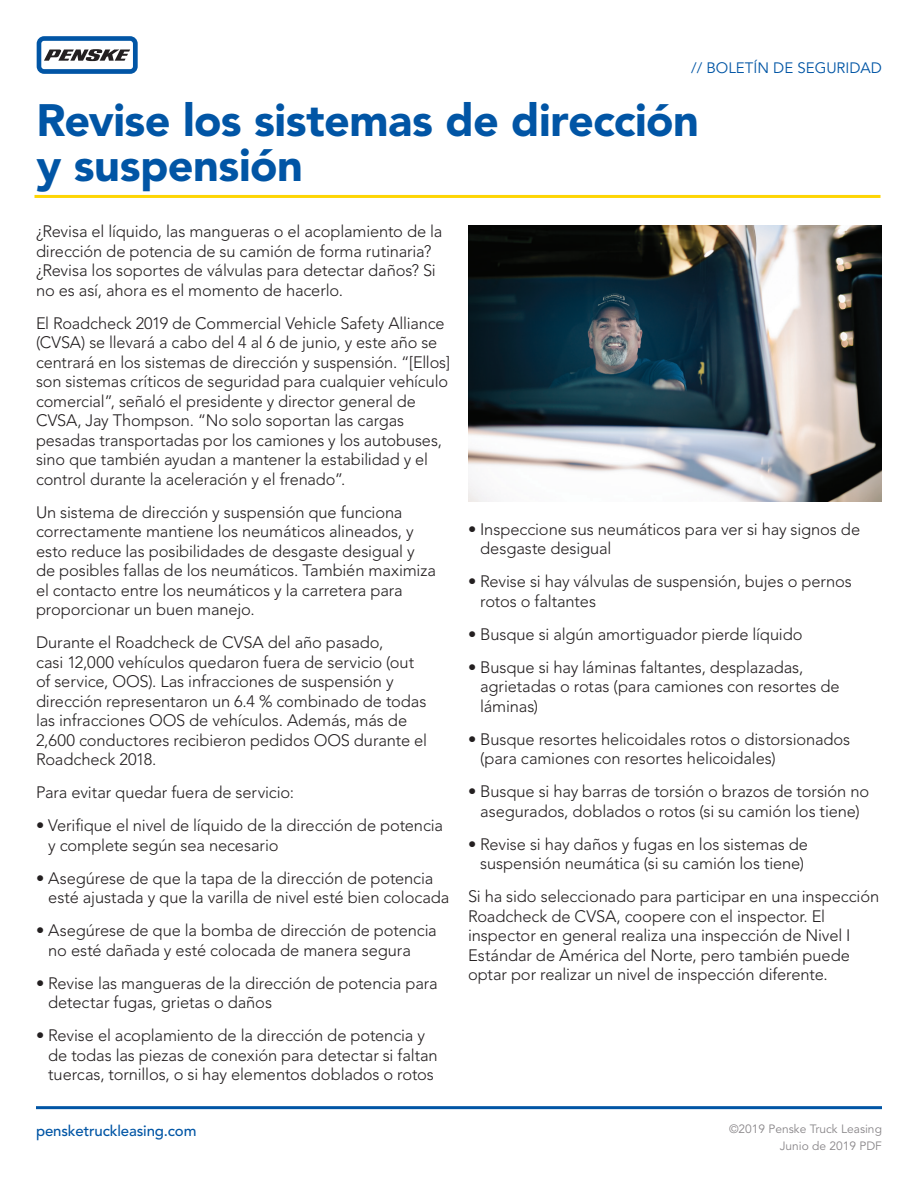
<style>
.page{position:relative;width:918px;height:1188px;background:#fff}
.page>*{position:absolute;margin:0;border:0;box-sizing:border-box;transform-origin:0 0}
.t1{font:900 45px/45px "Avenir LT Std";letter-spacing:-.01em;color:#0155a5}
.t2{font:300 16.5px/19.5px "Avenir LT Std";letter-spacing:-.005em;color:#231f20}
.t3{font:500 15px "Avenir LT Std";letter-spacing:-.01em;color:#0155a5}
.t4{font:15px "Avenir LT Std";color:#0155a5}
.t5{font:12px/16.5px "Avenir LT Std";color:#898689;text-align:right}
</style>
<div class="page">
<hr style="left:36px;top:1106px;width:846px;height:3px;background:#0155a5">
<svg style="left:37px;top:36px;width:101px;height:38px"></svg>
<div style="left:41px;top:41px;width:92px;height:28px;background:#fff;border-radius:3px"></div>
<svg style="left:44px;top:49px;width:86px;height:12px"></svg>
<img style="left:468px;top:225px;width:414px;height:277px">
<hr style="left:34px;top:195px;width:846px;height:3px;background:#fed503">
<p class="t4" style="left:691px;top:59px;width:192px">// BOLETÍN DE SEGURIDAD</p>
<h1 class="t1" style="left:36px;top:98px;width:664px">Revise los sistemas de dirección y suspensión</h1>
<p class="t2" style="left:36px;top:222px;width:408px">¿Revisa el líquido, las mangueras o el acoplamiento de la dirección de potencia de su camión de forma rutinaria? ¿Revisa los soportes de válvulas para detectar daños? Si no es así, ahora es el momento de hacerlo.</p>
<p class="t2" style="left:36px;top:313px;width:416px">El Roadcheck 2019 de Commercial Vehicle Safety Alliance (CVSA) se llevará a cabo del 4 al 6 de junio, y este año se centrará en los sistemas de dirección y suspensión. “[Ellos] son sistemas críticos de seguridad para cualquier vehículo comercial”, señaló el presidente y director general de CVSA, Jay Thompson. “No solo soportan las cargas pesadas transportadas por los camiones y los autobuses, sino que también ayudan a mantener la estabilidad y el control durante la aceleración y el frenado”.</p>
<p class="t2" style="left:36px;top:502px;width:401px">Un sistema de dirección y suspensión que funciona correctamente mantiene los neumáticos alineados, y esto reduce las posibilidades de desgaste desigual y de posibles fallas de los neumáticos. También maximiza el contacto entre los neumáticos y la carretera para proporcionar un buen manejo.</p>
<p class="t2" style="left:36px;top:633px;width:393px">Durante el Roadcheck de CVSA del año pasado,<br>casi 12,000 vehículos quedaron fuera de servicio (out of service, OOS). Las infracciones de suspensión y dirección representaron un 6.4 % combinado de todas las infracciones OOS de vehículos. Además, más de 2,600 conductores recibieron pedidos OOS durante el Roadcheck 2018.</p>
<p class="t2" style="left:36px;top:783px;width:260px">Para evitar quedar fuera de servicio:</p>
<p class="t2" style="left:48px;top:816px;width:396px;text-indent:-12px">• Verifique el nivel de líquido de la dirección de potencia y complete según sea necesario</p>
<p class="t2" style="left:48px;top:868px;width:403px;text-indent:-12px">• Asegúrese de que la tapa de la dirección de potencia esté ajustada y que la varilla de nivel esté bien colocada</p>
<p class="t2" style="left:48px;top:921px;width:390px;text-indent:-12px">• Asegúrese de que la bomba de dirección de potencia no esté dañada y esté colocada de manera segura</p>
<p class="t2" style="left:48px;top:973px;width:391px;text-indent:-12px">• Revise las mangueras de la dirección de potencia para detectar fugas, grietas o daños</p>
<p class="t2" style="left:48px;top:1026px;width:391px;text-indent:-12px">• Revise el acoplamiento de la dirección de potencia y de todas las piezas de conexión para detectar si faltan tuercas, tornillos, o si hay elementos doblados o rotos</p>
<p class="t3" style="left:36px;top:1122px;width:162px">pensketruckleasing.com</p>
<p class="t2" style="left:480px;top:519px;width:381px;text-indent:-12px">• Inspeccione sus neumáticos para ver si hay signos de desgaste desigual</p>
<p class="t2" style="left:480px;top:572px;width:373px;text-indent:-12px">• Revise si hay válvulas de suspensión, bujes o pernos rotos o faltantes</p>
<p class="t2" style="left:468px;top:624px;width:336px">• Busque si algún amortiguador pierde líquido</p>
<p class="t2" style="left:480px;top:657px;width:361px;text-indent:-12px">• Busque si hay láminas faltantes, desplazadas, agrietadas o rotas (para camiones con resortes de láminas)</p>
<p class="t2" style="left:480px;top:729px;width:372px;text-indent:-12px">• Busque resortes helicoidales rotos o distorsionados (para camiones con resortes helicoidales)</p>
<p class="t2" style="left:468px;top:782px;width:403px;text-align:center">• Busque si hay barras de torsión o brazos de torsión no asegurados, doblados o rotos (si su camión los tiene)</p>
<p class="t2" style="left:468px;top:834px;width:342px;text-align:center">• Revise si hay daños y fugas en los sistemas de suspensión neumática (si su camión los tiene)</p>
<p class="t2" style="left:468px;top:887px;width:413px">Si ha sido seleccionado para participar en una inspección Roadcheck de CVSA, coopere con el inspector. El inspector en general realiza una inspección de Nivel I Estándar de América del Norte, pero también puede optar por realizar un nivel de inspección diferente.</p>
<p class="t5" style="left:729px;top:1121px;width:155px">©2019 Penske Truck Leasing<br>Junio de 2019 PDF</p>
</div>
